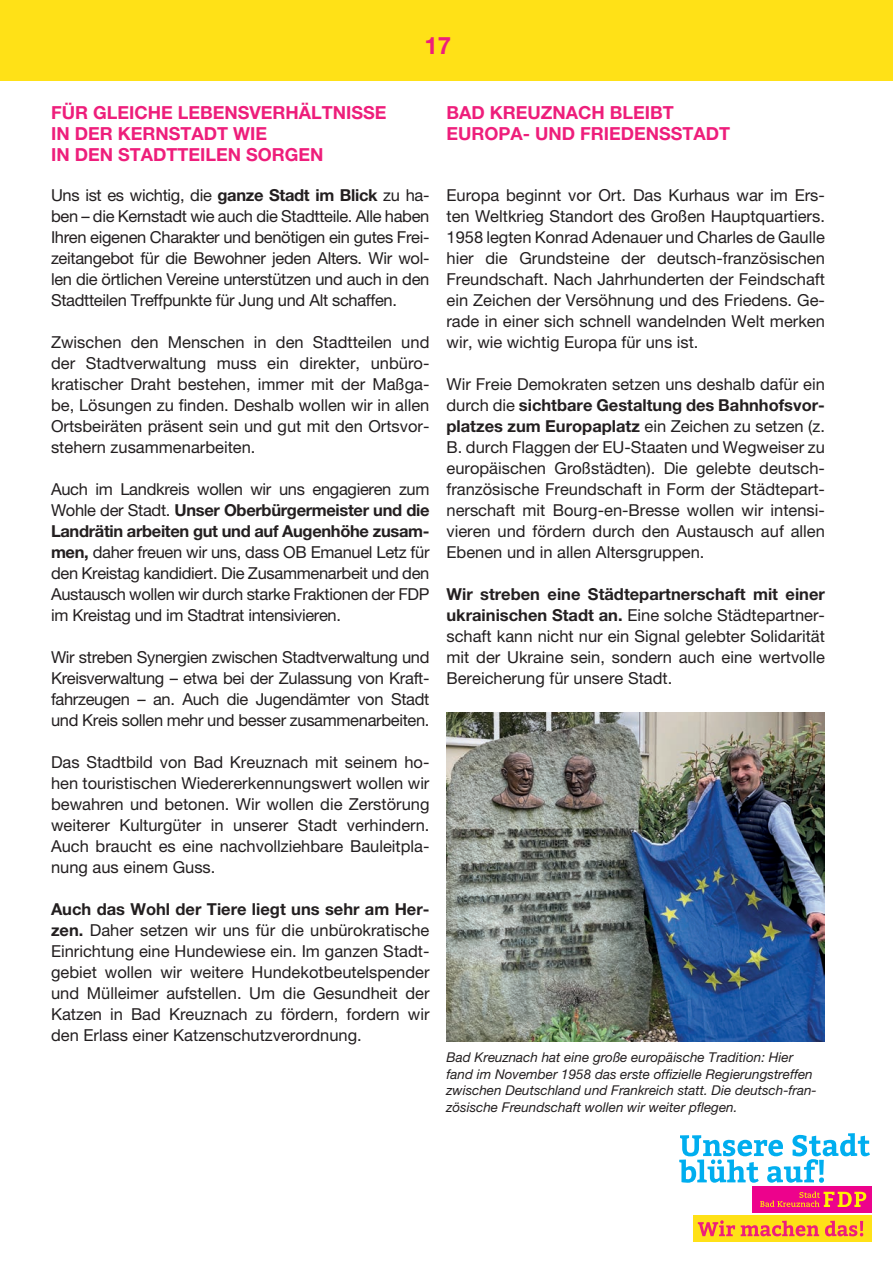
<style>
.page{position:relative;width:893px;height:1263px;background:#fff}
.page>*{position:absolute;margin:0;border:0;box-sizing:border-box;transform-origin:0 0}
.t1{font:700 24px "Helvetica Neue LT Pro";color:#ee1e7b}
.t2{font:700 18px/21px "Helvetica Neue LT Pro";color:#ee1e7b}
.t3{font:16.5px/21px "Helvetica Neue LT Pro";color:#231f20;text-align:justify}
.t4{font:italic 13.5px/16.5px "Helvetica Neue LT Pro";color:#231f20}
.s1{font-weight:700}
</style>
<div class="page">
<div style="left:0;top:0;width:893px;height:81px;background:#ffe117"></div>
<div style="left:693px;top:1215px;width:179px;height:27px;background:#ffe117"></div>
<svg style="left:698px;top:1220px;width:37px;height:16px"></svg>
<svg style="left:741px;top:1221px;width:78px;height:15px"></svg>
<svg style="left:825px;top:1221px;width:38px;height:15px"></svg>
<svg style="left:679px;top:1133px;width:191px;height:50px"></svg>
<div style="left:752px;top:1186px;width:120px;height:26px;background:#ed028c"></div>
<svg style="left:760px;top:1191px;width:106px;height:16px"></svg>
<img style="left:446px;top:712px;width:379px;height:329px">
<h1 class="t1" style="left:425px;top:31px;width:28px">17</h1>
<p class="t2" style="left:51px;top:102px;width:337px">FÜR GLEICHE LEBENSVERHÄLTNISSE<br>IN DER KERNSTADT WIE<br>IN DEN STADTTEILEN SORGEN</p>
<p class="t3" style="left:51px;top:184px;width:380px">Uns ist es wichtig, die <span class="s1">ganze Stadt im Blick</span> zu ha&shy;ben – die Kernstadt wie auch die Stadtteile. Alle haben Ihren eigenen Charakter und benötigen ein gutes Frei&shy;zeitangebot für die Bewohner jeden Alters. Wir wol&shy;len die örtlichen Vereine unterstützen und auch in den Stadtteilen Treffpunkte für Jung und Alt schaffen.</p>
<p class="t3" style="left:51px;top:331px;width:380px">Zwischen den Menschen in den Stadtteilen und der Stadtverwaltung muss ein direkter, unbüro&shy;kratischer Draht bestehen, immer mit der Maßga&shy;be, Lösungen zu finden. Deshalb wollen wir in allen Ortsbeiräten präsent sein und gut mit den Ortsvor&shy;stehern zusammenarbeiten.</p>
<p class="t3" style="left:51px;top:478px;width:380px">Auch im Landkreis wollen wir uns engagieren zum Wohle der Stadt. <span class="s1">Unser Oberbürgermeister und die Landrätin arbeiten gut und auf Augenhöhe zusam&shy;men,</span> daher freuen wir uns, dass OB Emanuel Letz für den Kreistag kandidiert. Die Zusammenarbeit und den Austausch wollen wir durch starke Fraktionen der FDP im Kreistag und im Stadtrat intensivieren.</p>
<p class="t3" style="left:51px;top:646px;width:380px">Wir streben Synergien zwischen Stadtverwaltung und Kreisverwaltung – etwa bei der Zulassung von Kraft&shy;fahrzeugen – an. Auch die Jugendämter von Stadt und Kreis sollen mehr und besser zusammenarbeiten.</p>
<p class="t3" style="left:51px;top:751px;width:380px;text-align:left">Das Stadtbild von Bad Kreuznach mit seinem ho&shy;hen touristischen Wiedererkennungswert wollen wir bewahren und betonen. Wir wollen die Zerstörung weiterer Kulturgüter in unserer Stadt verhindern.<br>Auch braucht es eine nachvollziehbare Bauleitpla&shy;nung aus einem Guss.</p>
<p class="t3" style="left:51px;top:898px;width:380px"><span class="s1">Auch das Wohl der Tiere liegt uns sehr am Her&shy;zen.</span> Daher setzen wir uns für die unbürokratische Einrichtung eine Hundewiese ein. Im ganzen Stadt&shy;gebiet wollen wir weitere Hundekotbeutelspender und Mülleimer aufstellen. Um die Gesundheit der Katzen in Bad Kreuznach zu fördern, fordern wir den Erlass einer Katzenschutzverordnung.</p>
<p class="t2" style="left:446px;top:102px;width:285px">BAD KREUZNACH BLEIBT<br>EUROPA- UND FRIEDENSSTADT</p>
<p class="t3" style="left:446px;top:184px;width:380px;text-align:left">Europa beginnt vor Ort. Das Kurhaus war im Ers&shy;ten Weltkrieg Standort des Großen Hauptquartiers.<br>1958 legten Konrad Adenauer und Charles de Gaulle hier die Grundsteine der deutsch-französischen Freundschaft. Nach Jahrhunderten der Feindschaft ein Zeichen der Versöhnung und des Friedens. Ge&shy;rade in einer sich schnell wandelnden Welt merken wir, wie wichtig Europa für uns ist.</p>
<p class="t3" style="left:446px;top:373px;width:380px;text-align:left">Wir Freie Demokraten setzen uns deshalb dafür ein durch die <span class="s1">sichtbare Gestaltung des Bahnhofsvor&shy;platzes zum Europaplatz</span> ein Zeichen zu setzen (z.<br>B. durch Flaggen der EU-Staaten und Wegweiser zu europäischen Großstädten). Die gelebte deutsch&shy;französische Freundschaft in Form der Städtepart&shy;nerschaft mit Bourg-en-Bresse wollen wir intensi&shy;vieren und fördern durch den Austausch auf allen Ebenen und in allen Altersgruppen.</p>
<p class="t3" style="left:446px;top:583px;width:380px"><span class="s1">Wir streben eine Städtepartnerschaft mit einer ukrainischen Stadt an.</span> Eine solche Städtepartner&shy;schaft kann nicht nur ein Signal gelebter Solidarität mit der Ukraine sein, sondern auch eine wertvolle Bereicherung für unsere Stadt.</p>
<p class="t4" style="left:446px;top:1049px;width:372px">Bad Kreuznach hat eine große europäische Tradition: Hier fand im November 1958 das erste offizielle Regierungstreffen zwischen Deutschland und Frankreich statt. Die deutsch-fran&shy;zösische Freundschaft wollen wir weiter pflegen.</p>
</div>
